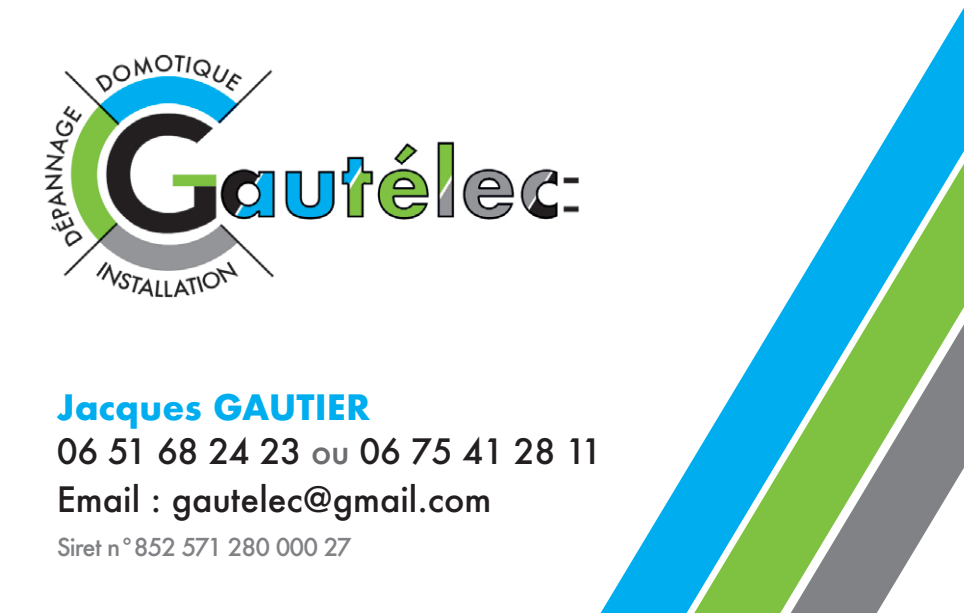
<style>
.page{position:relative;width:964px;height:613px;background:#fff}
.page>*{position:absolute;margin:0;border:0;box-sizing:border-box;transform-origin:0 0}
.t1{font:500 34px "Futura";color:#231f20}
.t2{font:700 34px "Futura";color:#00aeef}
.t3{font:500 24px "Futura";letter-spacing:-.04em;color:#808285}
.s1{color:#6c6d70}
</style>
<div class="page">
<img style="left:44px;top:54px;width:535px;height:244px">
<svg style="left:601px;top:8px;width:363px;height:604px"></svg>
<svg style="left:791px;top:324px;width:173px;height:288px"></svg>
<p class="t2" style="left:57px;top:382px;width:315px">Jacques GAUTIER</p>
<p class="t1" style="left:57px;top:428px;width:547px">06 51 68 24 23 <span class="s1">ou</span> 06 75 41 28 11</p>
<p class="t1" style="left:57px;top:476px;width:436px">Email : gautelec@gmail.com</p>
<p class="t3" style="left:57px;top:530px;width:297px">Siret n°852 571 280 000 27</p>
</div>
